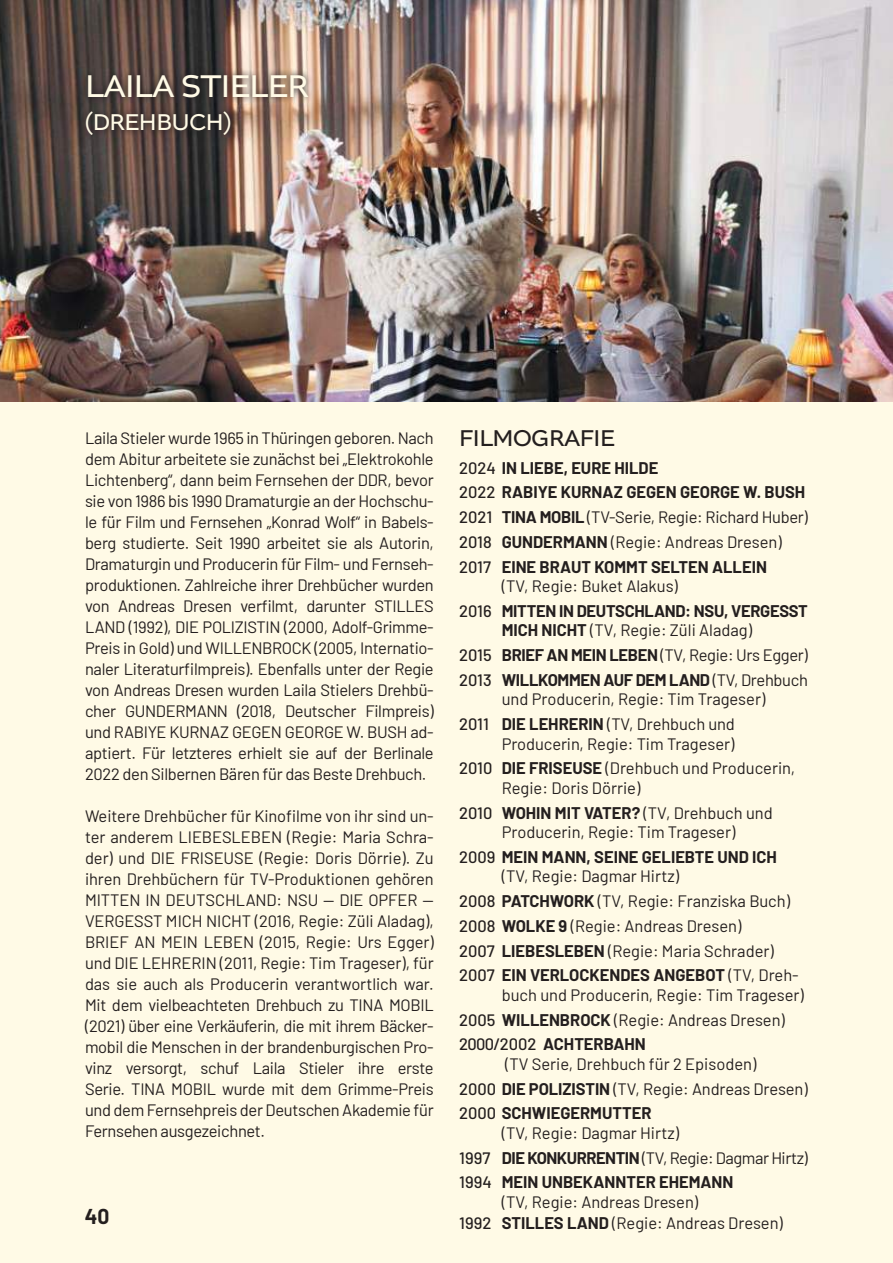
<style>
.page{position:relative;width:893px;height:1263px;background:#fff}
.page>*{position:absolute;margin:0;border:0;box-sizing:border-box;transform-origin:0 0}
.t1{font:33px "Altivo";letter-spacing:-.02em;color:#fffae6}
.t2{font:24px "Altivo";letter-spacing:-.02em;color:#241f1f}
.t3{font:24px "Altivo";letter-spacing:-.02em;color:#fffae6}
.t4{font:700 21px "Barlow";color:#241f1f}
.t5{font:16.5px/21px "Barlow";color:#241f1f}
.t6{font:700 16.5px/24.8px "Barlow";color:#241f1f}
.t7{font:700 16.5px/24.8px "Barlow";letter-spacing:-.02em;color:#241f1f}
.s1{font-weight:500}
.s2{font-weight:400}
.s3{font-weight:700}
</style>
<div class="page">
<div style="left:0;top:356px;width:893px;height:907px;background:#fffae6"></div>
<img style="left:0;top:0;width:893px;height:402px">
<svg style="left:79px;top:68px;width:236px;height:74px;background:#68574f"></svg>
<h1 class="t1" style="left:85px;top:65px;width:225px">LAILA STIELER</h1>
<h2 class="t3" style="left:85px;top:107px;width:148px">(DREHBUCH)</h2>
<h2 class="t2" style="left:459px;top:422px;width:157px">FILMOGRAFIE</h2>
<p class="t6" style="left:459px;top:454px;width:350px"><span class="s1">2024</span> IN LIEBE, EURE HILDE<br><span class="s1">2022</span> RABIYE KURNAZ GEGEN GEORGE W. BUSH <span class="s1">2021</span> TINA MOBIL <span class="s2">(TV-Serie, Regie: Richard Huber)<br></span><span class="s1">2018</span> GUNDERMANN <span class="s2">(Regie: Andreas Dresen)<br></span><span class="s1">2017</span> EINE BRAUT KOMMT SELTEN ALLEIN</p>
<p class="t7" style="left:459px;top:572px;width:350px;text-indent:43px"><span class="s2">(TV, Regie: Buket Alakus)<br></span><span class="s1">2016</span> MITTEN IN DEUTSCHLAND: NSU, VERGESST</p>
<p class="t5" style="left:459px;top:617px;width:350px;line-height:24.8px;text-indent:43px"><span class="s3">MICH NICHT</span> (TV, Regie: Züli Aladag)<br><span class="s1">2015</span> <span class="s3">BRIEF AN MEIN LEBEN</span> (TV, Regie: Urs Egger)<br><span class="s1">2013</span> <span class="s3">WILLKOMMEN AUF DEM LAND</span> (TV, Drehbuch</p>
<p class="t5" style="left:459px;top:686px;width:308px;line-height:24.8px;text-indent:43px">und Producerin, Regie: Tim Trageser)<br><span class="s1">2011</span> <span class="s3">DIE LEHRERIN</span> (TV, Drehbuch und</p>
<p class="t5" style="left:459px;top:730px;width:337px;line-height:24.8px;text-indent:43px">Producerin, Regie: Tim Trageser)<br><span class="s1">2010</span> <span class="s3">DIE FRISEUSE</span> (Drehbuch und Producerin,</p>
<p class="t5" style="left:459px;top:774px;width:315px;line-height:24.8px;text-indent:43px">Regie: Doris Dörrie)<br><span class="s1">2010</span> <span class="s3">WOHIN MIT VATER?</span> (TV, Drehbuch und</p>
<p class="t5" style="left:459px;top:818px;width:319px;line-height:24.8px;text-align:center">Producerin, Regie: Tim Trageser)<br><span class="s1">2009</span> <span class="s3">MEIN MANN, SEINE GELIEBTE UND ICH</span></p>
<p class="t5" style="left:459px;top:863px;width:341px;line-height:24.8px;text-indent:43px">(TV, Regie: Dagmar Hirtz)<br><span class="s1">2008</span> <span class="s3">PATCHWORK</span> (TV, Regie: Franziska Buch)<br><span class="s1">2008</span> <span class="s3">WOLKE 9</span> (Regie: Andreas Dresen)<br><span class="s1">2007</span> <span class="s3">LIEBESLEBEN</span> (Regie: Maria Schrader)<br><span class="s1">2007</span> <span class="s3">EIN VERLOCKENDES ANGEBOT</span> (TV, Dreh-</p>
<p class="t5" style="left:459px;top:981px;width:346px;line-height:24.8px;text-indent:43px">buch und Producerin, Regie: Tim Trageser)<br><span class="s1">2005</span> <span class="s3">WILLENBROCK</span> (Regie: Andreas Dresen)<br><span class="s1">2000/2002</span> <span class="s3">ACHTERBAHN</span></p>
<p class="t5" style="left:459px;top:1050px;width:350px;line-height:24.8px;text-indent:46px">(TV Serie, Drehbuch für 2 Episoden)<br><span class="s1">2000</span> <span class="s3">DIE POLIZISTIN</span> (TV, Regie: Andreas Dresen)<br><span class="s1">2000</span> <span class="s3">SCHWIEGERMUTTER</span></p>
<p class="t5" style="left:459px;top:1119px;width:350px;line-height:24.8px;text-indent:43px">(TV, Regie: Dagmar Hirtz)<br><span class="s1">1997</span> <span class="s3">DIE KONKURRENTIN</span> (TV, Regie: Dagmar Hirtz)<br><span class="s1">1994</span> <span class="s3">MEIN UNBEKANNTER EHEMANN</span></p>
<p class="t5" style="left:502px;top:1190px;width:198px">(TV, Regie: Andreas Dresen)</p>
<p class="t5" style="left:85px;top:426px;width:350px;text-align:justify">Laila Stieler wurde 1965 in Thüringen geboren. Nach dem Abitur arbeitete sie zunächst bei „Elektrokohle Lichtenberg“, dann beim Fernsehen der DDR, bevor sie von 1986 bis 1990 Dramaturgie an der Hochschu&shy;le für Film und Fernsehen „Konrad Wolf“ in Babels&shy;berg studierte. Seit 1990 arbeitet sie als Autorin, Dramaturgin und Producerin für Film- und Fernseh&shy;produktionen. Zahlreiche ihrer Drehbücher wurden von Andreas Dresen verfilmt, darunter STILLES LAND (1992), DIE POLIZISTIN (2000, Adolf-Grimme-Preis in Gold) und WILLENBROCK (2005, Internatio&shy;naler Literaturfilmpreis). Ebenfalls unter der Regie von Andreas Dresen wurden Laila Stielers Drehbü&shy;cher GUNDERMANN (2018, Deutscher Filmpreis) und RABIYE KURNAZ GEGEN GEORGE W. BUSH ad&shy;aptiert. Für letzteres erhielt sie auf der Berlinale 2022 den Silbernen Bären für das Beste Drehbuch.</p>
<p class="t5" style="left:85px;top:804px;width:350px;text-align:justify">Weitere Drehbücher für Kinofilme von ihr sind un&shy;ter anderem LIEBESLEBEN (Regie: Maria Schra&shy;der) und DIE FRISEUSE (Regie: Doris Dörrie). Zu ihren Drehbüchern für TV-Produktionen gehören MITTEN IN DEUTSCHLAND: NSU — DIE OPFER — VERGESST MICH NICHT (2016, Regie: Züli Aladag), BRIEF AN MEIN LEBEN (2015, Regie: Urs Egger) und DIE LEHRERIN (2011, Regie: Tim Trageser), für das sie auch als Producerin verantwortlich war.<br>Mit dem vielbeachteten Drehbuch zu TINA MOBIL (2021) über eine Verkäuferin, die mit ihrem Bäcker&shy;mobil die Menschen in der brandenburgischen Pro&shy;vinz versorgt, schuf Laila Stieler ihre erste Serie. TINA MOBIL wurde mit dem Grimme-Preis und dem Fernsehpreis der Deutschen Akademie für Fernsehen ausgezeichnet.</p>
<p class="t4" style="left:85px;top:1201px;width:26px">40</p>
<p class="t5" style="left:459px;top:1211px;width:325px"><span class="s1">1992</span> <span class="s3">STILLES LAND</span> (Regie: Andreas Dresen)</p>
</div>
